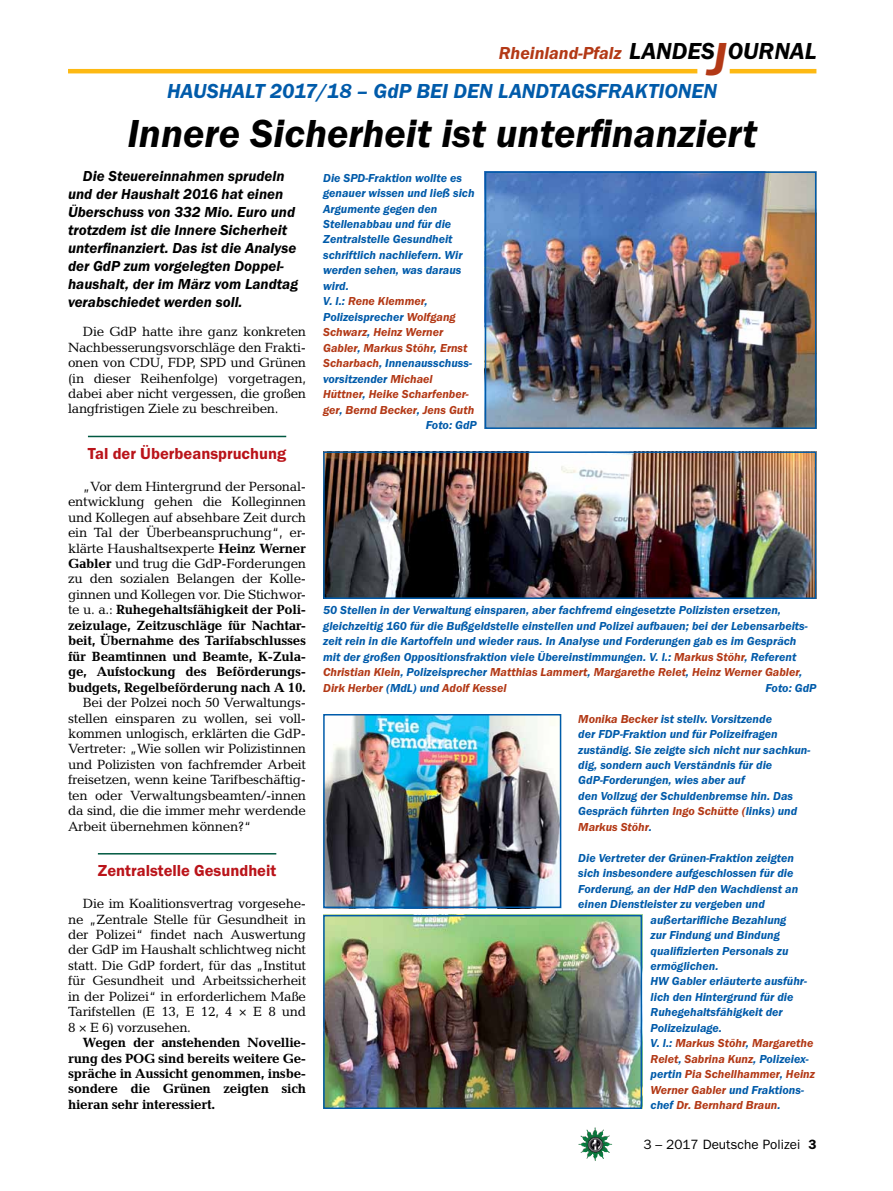
<style>
.page{position:relative;width:893px;height:1191px;background:#fff}
.page>*{position:absolute;margin:0;border:0;box-sizing:border-box;transform-origin:0 0}
.t1{font:italic 600 40.5px "Franklin Gothic Itc T";color:#000}
.t2{font:italic 600 24px "Franklin Gothic Itc T";color:#000}
.t3{font:italic 600 21px "Franklin Gothic Itc T";color:#005baa}
.t4{font:italic 600 18px "Franklin Gothic Itc T";color:#b33916}
.t5{font:600 16.5px "Franklin Gothic Itc T";color:#ba141a}
.t6{font:italic 600 15px/18px "Franklin Gothic Itc T";color:#000}
.t7{font:13.5px/15.5px "Candida";letter-spacing:-.02em;color:#000;text-align:justify}
.t8{font:700 13.5px/15.5px "Candida";letter-spacing:-.02em;color:#000;text-align:justify}
.t9{font:13.5px "Franklin Gothic";color:#000}
.t10{font:italic 600 12px/15.5px "Franklin Gothic Itc T";color:#005baa}
.t11{font:italic 600 12px "Franklin Gothic Itc T";color:#b33916}
.s1{font-size:48px;color:#b33916}
.s2{font-weight:700}
.s3{color:#005baa}
.s4{color:#b33916}
.s5{font-weight:600}
</style>
<div class="page">
<img style="left:578px;top:1127px;width:17px;height:25px">
<hr style="left:730px;top:69px;width:86px;height:4px;background:#fdb913">
<hr style="left:68px;top:69px;width:629px;height:4px;background:#fdb913">
<hr style="left:88px;top:436px;width:198px;height:1px;background:#005941">
<hr style="left:98px;top:853px;width:178px;height:1px;background:#005941">
<img style="left:326px;top:454px;width:487px;height:142px">
<div style="left:323px;top:451px;width:493px;height:148px;border:2px solid #005baa"></div>
<img style="left:326px;top:717px;width:232px;height:188px">
<div style="left:323px;top:714px;width:238px;height:194px;border:2px solid #005baa"></div>
<img style="left:326px;top:918px;width:313px;height:188px">
<div style="left:323px;top:915px;width:319px;height:194px;border:2px solid #005baa"></div>
<img style="left:488px;top:174px;width:325px;height:252px">
<div style="left:485px;top:171px;width:331px;height:258px;border:2px solid #005baa"></div>
<h2 class="t2" style="left:629px;top:37px;width:189px">LANDES<span class="s1">J</span>OURNAL</h2>
<h3 class="t4" style="left:499px;top:42px;width:124px">Rheinland-Pfalz</h3>
<h3 class="t3" style="left:167px;top:79px;width:27px">Haushalt</h3>
<h3 class="t3" style="left:270px;top:79px;width:198px">2017/18 – GdP bei den</h3>
<h3 class="t3" style="left:498px;top:79px;width:25px">Landta</h3>
<h3 class="t3" style="left:571px;top:79px;width:27px">gsfraktionen</h3>
<h1 class="t1" style="left:127px;top:110px;width:631px">Innere Sicherheit ist unterfinanziert</h1>
<p class="t6" style="left:68px;top:167px;width:232px;text-indent:15px">Die Steuereinnahmen sprudeln und der Haushalt 2016 hat einen<br>Überschuss von 332 Mio. Euro und trotzdem ist die Innere Sicherheit unterfinanziert. Das ist die Analyse der GdP zum vorgelegten Doppel&shy;haushalt, der im März vom Landtag verabschiedet werden soll.</p>
<p class="t7" style="left:68px;top:324px;width:240px;text-indent:15px">Die GdP hatte ihre ganz konkreten Nachbesserungsvorschläge den Frakti&shy;onen von CDU, FDP, SPD und Grünen (in dieser Reihenfolge) vorgetragen, dabei aber nicht vergessen, die großen langfristigen Ziele zu beschreiben.</p>
<h3 class="t5" style="left:88px;top:443px;width:200px">Tal der Überbeanspruchung</h3>
<p class="t7" style="left:68px;top:478px;width:240px;text-indent:15px">„Vor dem Hintergrund der Personal&shy;entwicklung gehen die Kolleginnen und Kollegen auf absehbare Zeit durch ein Tal der Überbeanspruchung“, er&shy;klärte Haushaltsexperte <span class="s2">Heinz Werner Gabler</span> und trug die GdP-Forderungen zu den sozialen Belangen der Kolle&shy;ginnen und Kollegen vor. Die Stichwor&shy;te u. a.: <span class="s2">Ruhegehaltsfähigkeit der Poli&shy;zeizulage, Zeitzuschläge für Nachtar&shy;beit, Übernahme des Tarifabschlusses für Beamtinnen und Beamte, K-Zula&shy;ge, Aufstockung des Beförderungs&shy;budgets, Regelbeförderung nach A 10.</span></p>
<p class="t7" style="left:68px;top:695px;width:240px;text-indent:15px">Bei der Polzei noch 50 Verwaltungs&shy;stellen einsparen zu wollen, sei voll&shy;kommen unlogisch, erklärten die GdP-Vertreter: „Wie sollen wir Polizistinnen und Polizisten von fachfremder Arbeit freisetzen, wenn keine Tarifbeschäftig&shy;ten oder Verwaltungsbeamten/-innen da sind, die die immer mehr werdende Arbeit übernehmen können?“</p>
<h3 class="t5" style="left:98px;top:860px;width:180px">Zentralstelle Gesundheit</h3>
<p class="t7" style="left:68px;top:895px;width:240px;text-indent:15px">Die im Koalitionsvertrag vorgesehe&shy;ne „Zentrale Stelle für Gesundheit in der Polizei“ findet nach Auswertung der GdP im Haushalt schlichtweg nicht statt. Die GdP fordert, für das „Institut für Gesundheit und Arbeitssicherheit in der Polizei“ in erforderlichem Maße Tarifstellen (E 13, E 12, 4 × E 8 und 8 × E 6) vorzusehen.</p>
<p class="t8" style="left:68px;top:1034px;width:240px;text-indent:15px">Wegen der anstehenden Novellie&shy;rung des POG sind bereits weitere Ge&shy;spräche in Aussicht genommen, insbe&shy;sondere die Grünen zeigten sich hieran sehr interessiert.</p>
<p class="t10" style="left:323px;top:170px;width:140px">Die SPD-Fraktion wollte es</p>
<p class="t10" style="left:323px;top:185px;width:153px">genauer wissen und ließ sich</p>
<p class="t10" style="left:323px;top:201px;width:116px">Argumente gegen den</p>
<p class="t10" style="left:323px;top:216px;width:130px">Stellenabbau und für die</p>
<p class="t10" style="left:323px;top:231px;width:131px">Zentralstelle Gesundheit</p>
<p class="t10" style="left:323px;top:247px;width:141px">schriftlich nachliefern. Wir</p>
<p class="t10" style="left:323px;top:262px;width:140px">werden sehen, was daraus</p>
<p class="t10" style="left:323px;top:278px;width:27px">wird.</p>
<p class="t11" style="left:323px;top:294px;width:106px"><span class="s3">V. l.:</span> Rene Klemmer<span class="s3">,</span></p>
<p class="t10" style="left:323px;top:309px;width:135px">Polizeisprecher <span class="s4">Wolfgang</span></p>
<p class="t11" style="left:323px;top:325px;width:122px">Schwarz<span class="s3">,</span> Heinz Werner</p>
<p class="t11" style="left:323px;top:341px;width:146px">Gabler<span class="s3">,</span> Markus Stöhr<span class="s3">,</span> Ernst</p>
<p class="t10" style="left:323px;top:355px;width:150px"><span class="s4">Scharbach</span>, Innenausschuss-</p>
<p class="t10" style="left:323px;top:371px;width:111px">vorsitzender <span class="s4">Michael</span></p>
<p class="t11" style="left:323px;top:387px;width:147px">Hüttner<span class="s3">,</span> Heike Scharfenber-</p>
<p class="t11" style="left:323px;top:402px;width:153px">ger<span class="s3">,</span> Bernd Becker<span class="s3">,</span> Jens Guth</p>
<p class="t10" style="left:426px;top:417px;width:53px">Foto: GdP</p>
<p class="t10" style="left:323px;top:602px;width:486px">50 Stellen in der Verwaltung einsparen, aber fachfremd eingesetzte Polizisten ersetzen, gleichzeitig 160 für die Bußgeldstelle einstellen und Polizei aufbauen; bei der Lebensarbeits&shy;zeit rein in die Kartoffeln und wieder raus. In Analyse und Forderungen gab es im Gespräch mit der großen Oppositionsfraktion viele Übereinstimmungen. V. l.: <span class="s4">Markus Stöhr</span>, Referent <span class="s4">Christian Klein</span>, Polizeisprecher <span class="s4">Matthias Lammert</span>, <span class="s4">Margarethe Relet</span>, <span class="s4">Heinz Werner Gabler</span>, <span class="s4">Dirk Herber</span> (MdL) und <span class="s4">Adolf Kessel</span></p>
<p class="t10" style="left:765px;top:680px;width:53px">Foto: GdP</p>
<p class="t10" style="left:578px;top:710px;width:234px"><span class="s4">Monika Becker</span> ist stellv. Vorsitzende<br>der FDP-Fraktion und für Polizeifragen zuständig. Sie zeigte sich nicht nur sachkun&shy;dig, sondern auch Verständnis für die GdP-Forderungen, wies aber auf<br>den Vollzug der Schuldenbremse hin. Das Gespräch führten <span class="s4">Ingo Schütte (</span>links) und <span class="s4">Markus Stöhr</span>.</p>
<p class="t10" style="left:578px;top:850px;width:217px">Die Vertreter der Grünen-Fraktion zeigten</p>
<p class="t10" style="left:578px;top:865px;width:217px">sich insbesondere aufgeschlossen für die</p>
<p class="t10" style="left:578px;top:880px;width:221px">Forderung, an der HdP den Wachdienst an</p>
<p class="t10" style="left:578px;top:896px;width:188px">einen Dienstleister zu vergeben und</p>
<p class="t10" style="left:651px;top:911px;width:138px">außertarifliche Bezahlung</p>
<p class="t10" style="left:651px;top:927px;width:131px">zur Findung und Bindung</p>
<p class="t10" style="left:651px;top:942px;width:139px">qualifizierten Personals zu</p>
<p class="t10" style="left:651px;top:958px;width:69px">ermöglichen.</p>
<p class="t10" style="left:651px;top:973px;width:158px">HW Gabler erläuterte ausführ-</p>
<p class="t10" style="left:651px;top:989px;width:144px">lich den Hintergrund für die</p>
<p class="t10" style="left:651px;top:1004px;width:134px">Ruhegehaltsfähigkeit der</p>
<p class="t10" style="left:651px;top:1020px;width:73px">Polizeizulage.</p>
<p class="t11" style="left:651px;top:1036px;width:164px"><span class="s3">V. l.:</span> Markus Stöhr<span class="s3">,</span> Margarethe</p>
<p class="t11" style="left:651px;top:1051px;width:160px">Relet<span class="s3">,</span> Sabrina Kunz<span class="s3">, Polizeiex-</span></p>
<p class="t11" style="left:651px;top:1067px;width:166px"><span class="s3">pertin</span> Pia Schellhammer<span class="s3">,</span> Heinz</p>
<p class="t10" style="left:651px;top:1081px;width:155px"><span class="s4">Werner Gabler</span> und Fraktions-</p>
<p class="t11" style="left:651px;top:1098px;width:131px"><span class="s3">chef</span> Dr. Bernhard Braun<span class="s3">.</span></p>
<p class="t9" style="left:643px;top:1136px;width:175px">3 – 2017 Deutsche Polizei <span class="s5">3</span></p>
</div>
